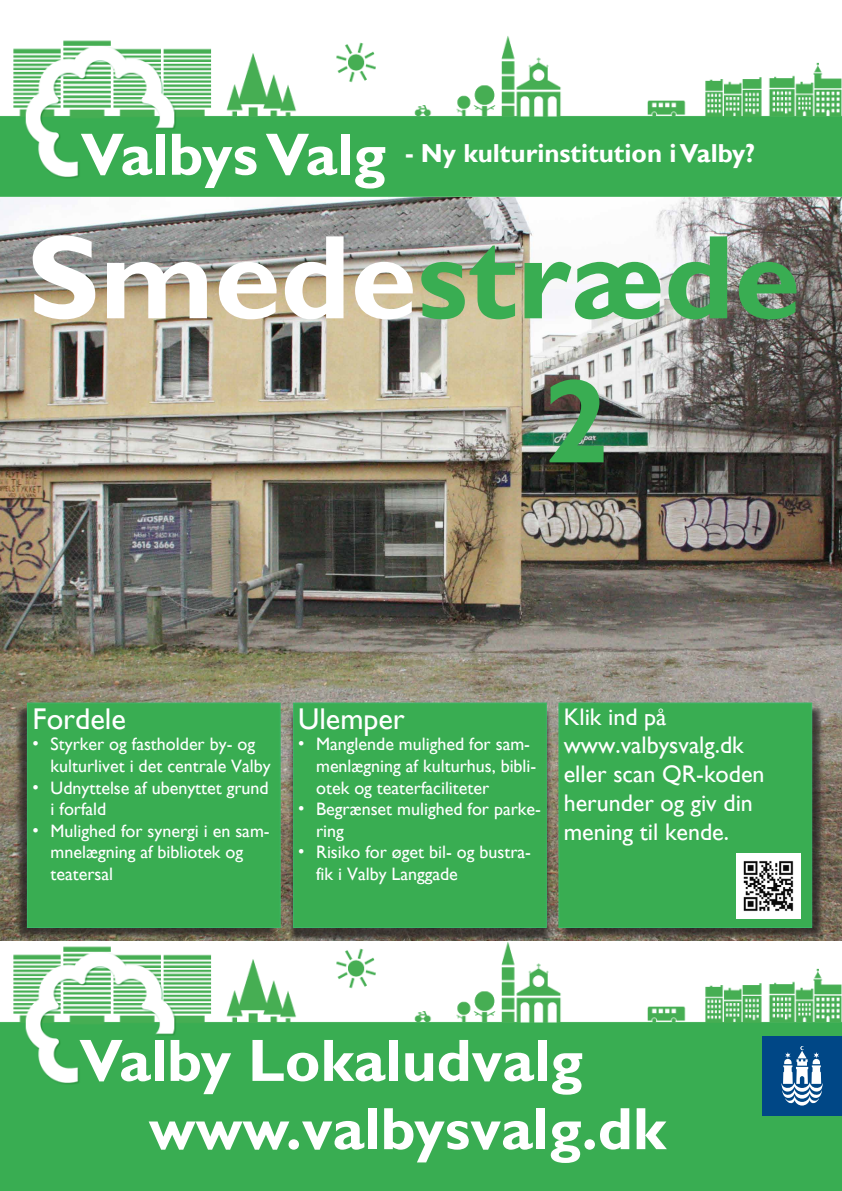
<style>
.page{position:relative;width:842px;height:1191px;background:#fff}
.page>*{position:absolute;margin:0;border:0;box-sizing:border-box;transform-origin:0 0}
.t1{font:700 120px/144px "Gill Sans";color:#39ad52}
.t2{font:700 60px "Gill Sans";color:#fff}
.t3{font:60px "Gill Sans";color:#fff}
.t4{font:30px "Gill Sans";color:#fff}
.t5{font:700 26px "Gill Sans";color:#fff}
.t6{font:24px/28.8px "Gill Sans";color:#fff}
.t7{font:18px/21.6px "Gill Sans";color:#fff}
.s1{color:#fff}
</style>
<div class="page">
<img style="left:0;top:204px;width:842px;height:737px">
<img style="left:0;top:943px;width:842px;height:154px">
<img style="left:0;top:36px;width:842px;height:168px">
<div style="left:78px;top:130px;width:555px;height:66px;background:#39ad52"></div>
<div style="left:14px;top:704px;width:265px;height:236px;background:#231f20;opacity:.75"></div>
<div style="left:27px;top:702px;width:254px;height:226px;background:#39ad52;border:1px solid #3cb768"></div>
<div style="left:288px;top:707px;width:264px;height:236px;background:#231f20;opacity:.75"></div>
<div style="left:293px;top:702px;width:254px;height:226px;background:#39ad52;border:1px solid #3cb768"></div>
<div style="left:560px;top:704px;width:264px;height:236px;background:#231f20;opacity:.75"></div>
<div style="left:558px;top:702px;width:254px;height:226px;background:#39ad52;border:1px solid #3cb768"></div>
<img style="left:736px;top:853px;width:64px;height:65px">
<div style="left:82px;top:1036px;width:760px;height:155px;background:#39ad52"></div>
<div style="left:762px;top:1036px;width:80px;height:79px;background:#004786"></div>
<svg style="left:781px;top:1046px;width:42px;height:59px"></svg>
<div style="left:0;top:1099px;width:96px;height:92px;background:#39ad52"></div>
<div style="left:81px;top:133px;width:555px;height:62px;background:#39ad52"></div>
<h2 class="t2" style="left:81px;top:118px;width:307px">Valbys Valg</h2>
<h3 class="t5" style="left:405px;top:138px;width:352px">- Ny kulturinstitution i Valby?</h3>
<h3 class="t5" style="left:449px;top:135px;width:352px">- Ny kultur ns tut on i Valby?</h3>
<h1 class="t1" style="left:543px;top:209px;width:259px;text-indent:-516px"><span class="s1">Smede</span>stræde<br>2</h1>
<h3 class="t4" style="left:33px;top:701px;width:95px">Fordele</h3>
<p class="t7" style="left:51px;top:733px;width:222px;text-indent:-18px">• Styrker og fastholder by- og kulturlivet i det centrale Valby</p>
<p class="t7" style="left:51px;top:776px;width:220px;text-indent:-18px">• Udnyttelse af ubenyttet grund i forfald</p>
<p class="t7" style="left:51px;top:820px;width:221px;text-indent:-18px">• Mulighed for synergi i en sam&shy;mnelægning af bibliotek og teatersal</p>
<h3 class="t4" style="left:298px;top:701px;width:108px">Ulemper</h3>
<p class="t7" style="left:316px;top:733px;width:222px;text-indent:-18px">• Manglende mulighed for sam&shy;menlægning af kulturhus, bibli&shy;otek og teaterfaciliteter</p>
<p class="t7" style="left:316px;top:798px;width:226px;text-indent:-18px">• Begrænset mulighed for parke&shy;ring</p>
<p class="t7" style="left:316px;top:841px;width:216px;text-indent:-18px">• Risiko for øget bil- og bustra&shy;fik i Valby Langgade</p>
<h3 class="t6" style="left:564px;top:702px;width:202px">Klik ind på www.valbysvalg.dk eller scan QR-koden herunder og giv din mening til kende.</h3>
<h2 class="t2" style="left:79px;top:1024px;width:505px">Valby Lokaludvalg</h2>
<h2 class="t3" style="left:182px;top:1092px;width:239px">www.valb</h2>
<h2 class="t3" style="left:521px;top:1092px;width:113px">lg.dk</h2>
<h2 class="t2" style="left:149px;top:1092px;width:519px">www.valbysvalg.dk</h2>
</div>
